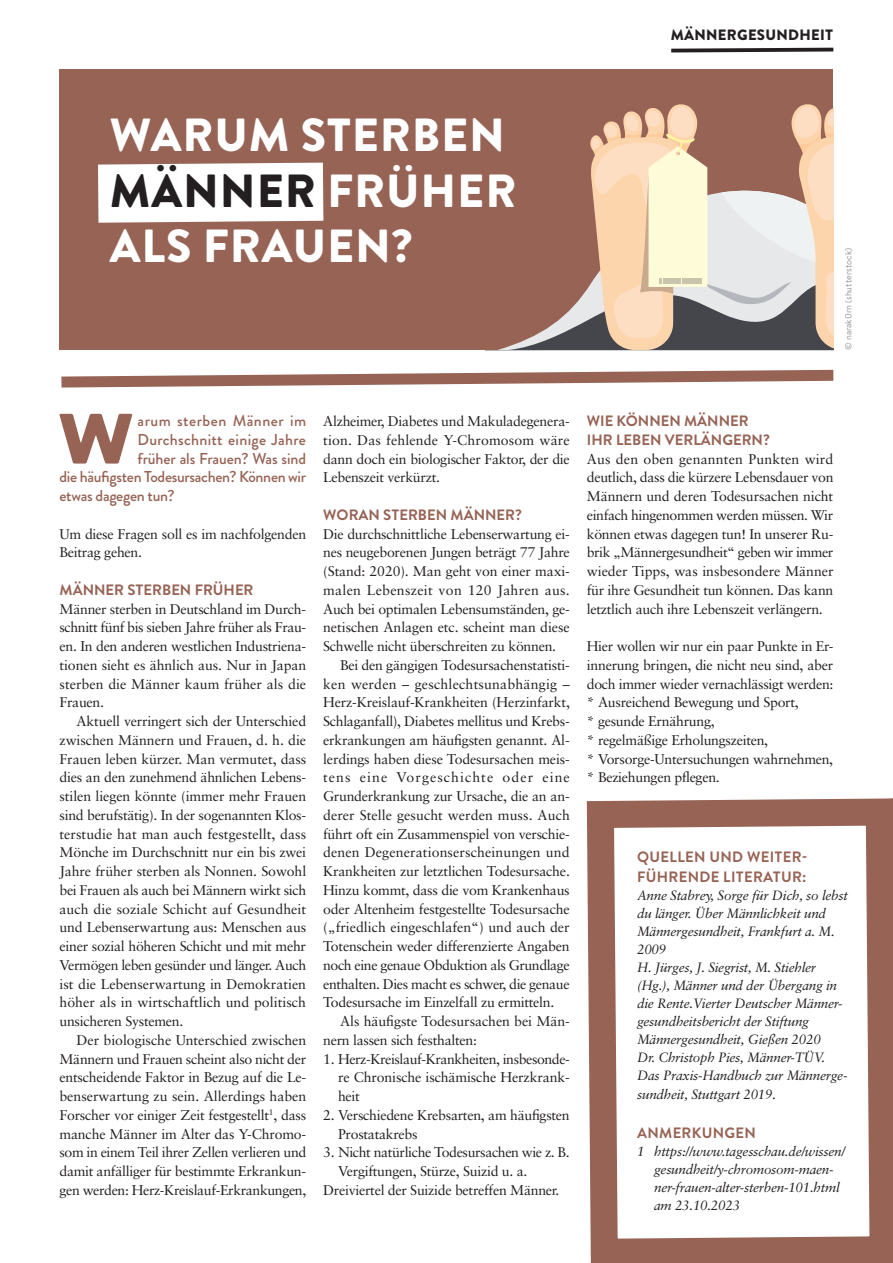
<style>
.page{position:relative;width:893px;height:1263px;background:#fff}
.page>*{position:absolute;margin:0;border:0;box-sizing:border-box;transform-origin:0 0}
.t1{font:63.9px "Eveleth Clean";color:#966355}
.t2{font:900 46.35px/55.7px "Brandon Grotesque";letter-spacing:.02em;color:#fff}
.t3{font:500 15.75px "Brandon Grotesque";letter-spacing:-.005em;color:#966355}
.t4{font:500 15.75px "Brandon Grotesque";letter-spacing:.015em;color:#966355}
.t5{font:500 15.75px "Brandon Grotesque";letter-spacing:.03em;color:#966355}
.t6{font:700 15px/18.8px "Brandon Text";color:#966355}
.t7{font:700 15px/19.5px "Brandon Text";letter-spacing:.02em;color:#966355}
.t8{font:900 15px "Brandon Text";letter-spacing:.02em;color:#231f20}
.t9{font:14.1px/18.8px "Sabon";letter-spacing:-.02em;color:#231f20;text-align:justify}
.t10{font:14.1px "Sabon";color:#231f20}
.t11{font:14.1px "Sabon";letter-spacing:.01em;color:#231f20}
.t12{font:14.1px "Sabon";letter-spacing:.005em;color:#231f20}
.t13{font:14.1px "Sabon";letter-spacing:.015em;color:#231f20}
.t14{font:14.1px "Sabon";letter-spacing:.02em;color:#231f20}
.t15{font:14.1px "Sabon";letter-spacing:.075em;color:#231f20}
.t16{font:italic 13.5px/18px "Sabon";letter-spacing:-.02em;color:#231f20}
.t17{font:9px "Brandon Text";color:#939598}
.s1{color:#231f20}
</style>
<div class="page">
<div style="left:60px;top:70px;width:773px;height:280px;background:#966355"></div>
<svg style="left:485px;top:104px;width:348px;height:247px"></svg>
<svg style="left:61px;top:370px;width:772px;height:17px"></svg>
<div style="left:98px;top:163px;width:225px;height:60px;background:#fff"></div>
<svg style="left:671px;top:48px;width:162px;height:4px"></svg>
<svg style="left:586px;top:798px;width:307px;height:465px"></svg>
<p class="t8" style="left:671px;top:24px;width:164px">MÄNNERGESUNDHEIT</p>
<h2 class="t2" style="left:110px;top:108px;width:408px">WARUM STERBEN<br><span class="s1">MÄNNER</span> FRÜHER<br>ALS FRAUEN?</h2>
<p class="t17" style="left:842px;top:350px;width:104px;rotate:-90deg">© narak0rn (shutterstock)</p>
<h1 class="t1" style="left:59px;top:389px;width:75px">W</h1>
<p class="t5" style="left:138px;top:410px;width:170px">arum sterben Männer im</p>
<p class="t4" style="left:138px;top:428px;width:170px">Durchschnitt einige Jahre</p>
<p class="t3" style="left:138px;top:447px;width:170px">früher als Frauen? Was sind</p>
<p class="t3" style="left:60px;top:466px;width:248px">die häufigsten Todesursachen? Können wir</p>
<p class="t3" style="left:60px;top:485px;width:117px">etwas dagegen tun?</p>
<p class="t9" style="left:60px;top:524px;width:248px">Um diese Fragen soll es im nachfolgenden<br>Beitrag gehen.</p>
<p class="t6" style="left:60px;top:580px;width:195px">MÄNNER STERBEN FRÜHER</p>
<p class="t9" style="left:60px;top:599px;width:248px">Männer sterben in Deutschland im Durch&shy;schnitt fünf bis sieben Jahre früher als Frau&shy;en. In den anderen westlichen Industriena&shy;tionen sieht es ähnlich aus. Nur in Japan sterben die Männer kaum früher als die Frauen.</p>
<p class="t9" style="left:60px;top:712px;width:248px;text-indent:17px">Aktuell verringert sich der Unterschied zwischen Männern und Frauen, d. h. die Frauen leben kürzer. Man vermutet, dass dies an den zunehmend ähnlichen Lebens&shy;stilen liegen könnte (immer mehr Frauen sind berufstätig). In der sogenannten Klos&shy;terstudie hat man auch festgestellt, dass Mönche im Durchschnitt nur ein bis zwei Jahre früher sterben als Nonnen. Sowohl bei Frauen als auch bei Männern wirkt sich auch die soziale Schicht auf Gesundheit und Lebenserwartung aus: Menschen aus einer sozial höheren Schicht und mit mehr Vermögen leben gesünder und länger. Auch ist die Lebenserwartung in Demokratien höher als in wirtschaftlich und politisch unsicheren Systemen.</p>
<p class="t9" style="left:60px;top:1030px;width:248px;text-indent:17px">Der biologische Unterschied zwischen Männern und Frauen scheint also nicht der entscheidende Faktor in Bezug auf die Le&shy;benserwartung zu sein. Allerdings haben Forscher vor einiger Zeit festgestellt<sup>1</sup>, dass manche Männer im Alter das Y-Chromo&shy;som in einem Teil ihrer Zellen verlieren und damit anfälliger für bestimmte Erkrankun&shy;gen werden: Herz-Kreislauf-Erkrankungen,</p>
<p class="t9" style="left:323px;top:412px;width:248px">Alzheimer, Diabetes und Makuladegenera&shy;tion. Das fehlende Y-Chromosom wäre dann doch ein biologischer Faktor, der die Lebenszeit verkürzt.</p>
<p class="t6" style="left:323px;top:505px;width:201px">WORAN STERBEN MÄNNER?</p>
<p class="t9" style="left:323px;top:524px;width:248px">Die durchschnittliche Lebenserwartung ei-</p>
<p class="t9" style="left:323px;top:543px;width:248px">nes neugeborenen Jungen beträgt 77 Jahre</p>
<p class="t9" style="left:323px;top:562px;width:248px">(Stand: 2020). Man geht von einer maxi-</p>
<p class="t14" style="left:323px;top:581px;width:248px">malen Lebenszeit von 120 Jahren aus.</p>
<p class="t9" style="left:323px;top:599px;width:248px">Auch bei optimalen Lebensumständen, ge-</p>
<p class="t9" style="left:323px;top:618px;width:248px">netischen Anlagen etc. scheint man diese</p>
<p class="t9" style="left:323px;top:637px;width:234px">Schwelle nicht überschreiten zu können.</p>
<p class="t9" style="left:340px;top:655px;width:231px">Bei den gängigen Todesursachenstatisti-</p>
<p class="t13" style="left:323px;top:675px;width:248px">ken werden – geschlechtsunabhängig –</p>
<p class="t9" style="left:323px;top:693px;width:248px">Herz-Kreislauf-Krankheiten (Herzinfarkt,</p>
<p class="t9" style="left:323px;top:712px;width:248px">Schlaganfall), Diabetes mellitus und Krebs-</p>
<p class="t9" style="left:323px;top:730px;width:248px">erkrankungen am häufigsten genannt. Al-</p>
<p class="t9" style="left:323px;top:749px;width:248px">lerdings haben diese Todesursachen meis-</p>
<p class="t15" style="left:323px;top:769px;width:248px">tens eine Vorgeschichte oder eine</p>
<p class="t9" style="left:323px;top:787px;width:248px">Grunderkrankung zur Ursache, die an an-</p>
<p class="t12" style="left:323px;top:806px;width:248px">derer Stelle gesucht werden muss. Auch</p>
<p class="t9" style="left:323px;top:824px;width:248px">führt oft ein Zusammenspiel von verschie-</p>
<p class="t11" style="left:323px;top:844px;width:248px">denen Degenerationserscheinungen und</p>
<p class="t9" style="left:323px;top:862px;width:248px">Krankheiten zur letztlichen Todesursache.</p>
<p class="t9" style="left:323px;top:880px;width:248px">Hinzu kommt, dass die vom Krankenhaus</p>
<p class="t9" style="left:323px;top:899px;width:248px">oder Altenheim festgestellte Todesursache</p>
<p class="t10" style="left:323px;top:919px;width:248px">(„friedlich eingeschlafen“) und auch der</p>
<p class="t9" style="left:323px;top:937px;width:248px">Totenschein weder differenzierte Angaben</p>
<p class="t9" style="left:323px;top:955px;width:248px">noch eine genaue Obduktion als Grundlage</p>
<p class="t9" style="left:323px;top:974px;width:248px">enthalten. Dies macht es schwer, die genaue</p>
<p class="t9" style="left:323px;top:993px;width:233px">Todesursache im Einzelfall zu ermitteln.</p>
<p class="t9" style="left:340px;top:1012px;width:231px">Als häufigste Todesursachen bei Män-</p>
<p class="t9" style="left:323px;top:1030px;width:155px">nern lassen sich festhalten:</p>
<p class="t9" style="left:338px;top:1049px;width:233px;text-indent:-15px">1. Herz-Kreislauf-Krankheiten, insbesonde&shy;re Chronische ischämische Herzkrank&shy;heit</p>
<p class="t9" style="left:338px;top:1105px;width:233px;text-indent:-15px">2. Verschiedene Krebsarten, am häufigsten<br>Prostatakrebs</p>
<p class="t9" style="left:323px;top:1143px;width:248px">3. Nicht natürliche Todesursachen wie z. B.</p>
<p class="t9" style="left:338px;top:1162px;width:191px">Vergiftungen, Stürze, Suizid u. a.</p>
<p class="t9" style="left:323px;top:1180px;width:238px">Dreiviertel der Suizide betreffen Männer.</p>
<p class="t6" style="left:587px;top:411px;width:185px">WIE KÖNNEN MÄNNER<br>IHR LEBEN VERLÄNGERN?</p>
<p class="t9" style="left:587px;top:449px;width:248px">Aus den oben genannten Punkten wird deutlich, dass die kürzere Lebensdauer von Männern und deren Todesursachen nicht einfach hingenommen werden müssen. Wir können etwas dagegen tun! In unserer Ru&shy;brik „Männergesundheit“ geben wir immer wieder Tipps, was insbesondere Männer für ihre Gesundheit tun können. Das kann letztlich auch ihre Lebenszeit verlängern.</p>
<p class="t9" style="left:587px;top:637px;width:248px;text-align:left">Hier wollen wir nur ein paar Punkte in Er&shy;innerung bringen, die nicht neu sind, aber doch immer wieder vernachlässigt werden: * Ausreichend Bewegung und Sport,<br>* gesunde Ernährung,<br>* regelmäßige Erholungszeiten,<br>* Vorsorge-Untersuchungen wahrnehmen, * Beziehungen pflegen.</p>
<p class="t7" style="left:637px;top:847px;width:172px">QUELLEN UND WEITER-<br>FÜHRENDE LITERATUR:</p>
<p class="t16" style="left:637px;top:886px;width:212px">Anne Stabrey, Sorge für Dich, so lebst du länger. Über Männlichkeit und<br>Männergesundheit, Frankfurt a. M.<br>2009<br>H. Jürges, J. Siegrist, M. Stiehler (Hg.), Männer und der Übergang in die Rente.Vierter Deutscher Männer&shy;gesundheitsbericht der Stiftung<br>Männergesundheit, Gießen 2020<br>Dr. Christoph Pies, Männer-TÜV.<br>Das Praxis-Handbuch zur Männerge-</p>
<p class="t16" style="left:637px;top:1086px;width:141px">sundheit, Stuttgart 2019.</p>
<p class="t7" style="left:637px;top:1123px;width:120px">ANMERKUNGEN</p>
<p class="t16" style="left:654px;top:1143px;width:193px;text-indent:-17px">1 https://www.tagesschau.de/wissen/ gesundheit/y-chromosom-maen&shy;ner-frauen-alter-sterben-101.html am 23.10.2023</p>
</div>
